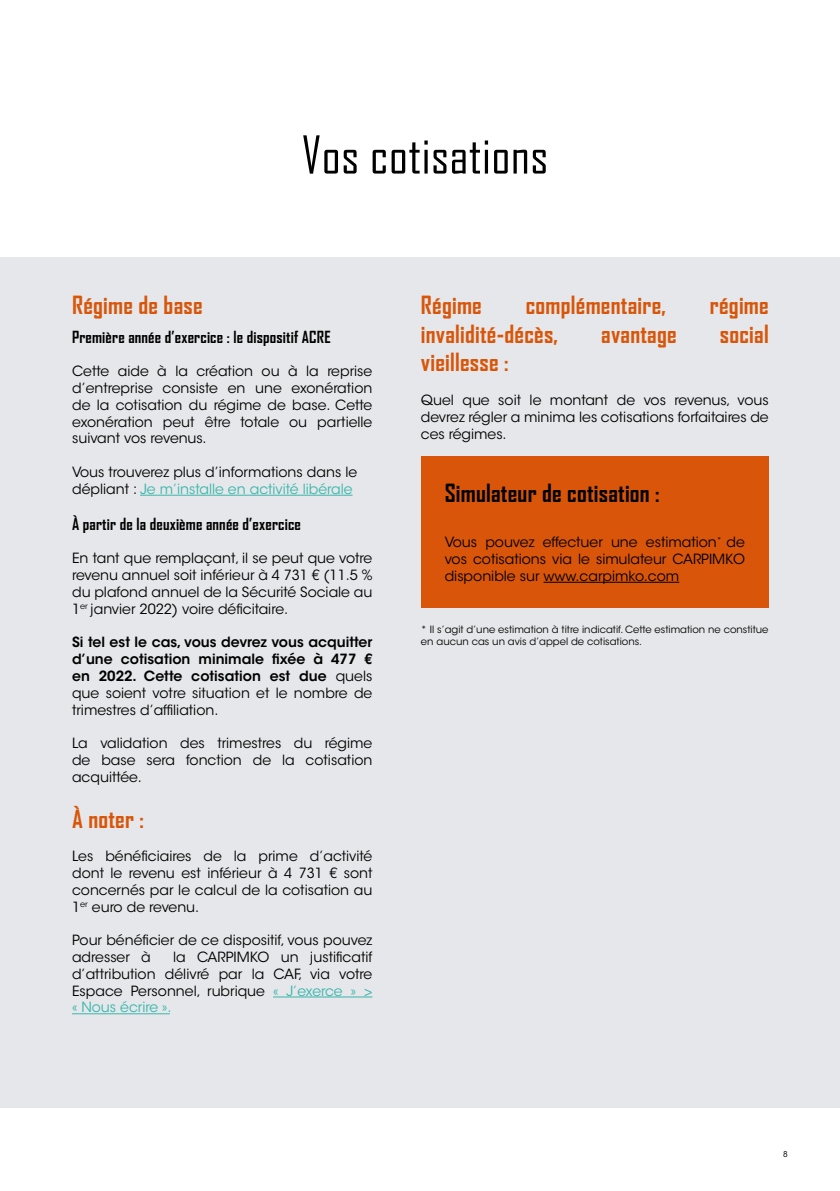
<style>
.page{position:relative;width:840px;height:1191px;background:#fff}
.page>*{position:absolute;margin:0;border:0;box-sizing:border-box;transform-origin:0 0}
.t1{font:50px "Agency FB";letter-spacing:.01em;color:#000}
.t2{font:700 24px "Agency FB";letter-spacing:.01em;color:#d85509}
.t3{font:700 24px "Agency FB";letter-spacing:.01em;color:#000}
.t4{font:700 16px "Agency FB";letter-spacing:.01em;color:#000}
.t5{font:14px/16.8px "ITC Avant Garde Std";color:#000;text-align:justify}
.t6{font:600 14px/16.8px "ITC Avant Garde Std";color:#000;text-align:justify}
.t7{font:10px/12px "ITC Avant Garde Std";color:#000}
.t8{font:8px "ITC Avant Garde Std";color:#000}
.s1{color:#38b6ab}
.s2{font-weight:400}
</style>
<div class="page">
<div style="left:0;top:258px;width:839px;height:849px;background:#e6e7ea"></div>
<hr style="left:140px;top:495px;width:212px;height:1px;background:#38b6ab">
<hr style="left:273px;top:996px;width:99px;height:1px;background:#38b6ab">
<hr style="left:72px;top:1013px;width:98px;height:1px;background:#38b6ab">
<div style="left:421px;top:456px;width:347px;height:152px;background:#d85509"></div>
<hr style="left:543px;top:582px;width:136px;height:1px;background:#000">
<h1 class="t1" style="left:301px;top:124px;width:248px">Vos cotisations</h1>
<h2 class="t2" style="left:72px;top:290px;width:132px">Régime de base</h2>
<p class="t4" style="left:72px;top:326px;width:260px">Première année d’exercice : le dispositif ACRE</p>
<p class="t5" style="left:72px;top:363px;width:302px">Cette aide à la création ou à la reprise d’entreprise consiste en une exonération de la cotisation du régime de base. Cette exonération peut être totale ou partielle suivant vos revenus.</p>
<p class="t5" style="left:72px;top:464px;width:286px">Vous trouverez plus d’informations dans le dépliant : <span class="s1">Je m’installe en activité libérale</span></p>
<p class="t4" style="left:72px;top:514px;width:230px">À partir de la deuxième année d’exercice</p>
<p class="t5" style="left:72px;top:550px;width:302px">En tant que remplaçant, il se peut que votre revenu annuel soit inférieur à 4 731 € (11.5 % du plafond annuel de la Sécurité Sociale au 1<sup>er</sup> janvier 2022) voire déficitaire.</p>
<p class="t6" style="left:72px;top:634px;width:302px">Si tel est le cas, vous devrez vous acquitter d’une cotisation minimale fixée à 477 € en 2022. Cette cotisation est due <span class="s2">quels que soient votre situation et le nombre de trimestres d’affiliation.</span></p>
<p class="t5" style="left:72px;top:735px;width:302px">La validation des trimestres du régime de base sera fonction de la cotisation acquittée.</p>
<h2 class="t2" style="left:72px;top:803px;width:73px">À noter :</h2>
<p class="t5" style="left:72px;top:848px;width:302px">Les bénéficiaires de la prime d’activité dont le revenu est inférieur à 4 731 € sont concernés par le calcul de la cotisation au 1<sup>er</sup> euro de revenu.</p>
<p class="t5" style="left:72px;top:932px;width:301px">Pour bénéficier de ce dispositif, vous pouvez adresser à</p>
<p class="t5" style="left:72px;top:948px;width:302px;text-indent:101px">la CARPIMKO un justificatif d’attribution délivré par la CAF, via votre Espace Personnel, rubrique <span class="s1">« J’exerce » &gt; « Nous écrire ».</span></p>
<h2 class="t2" style="left:420px;top:290px;width:62px">Régime</h2>
<h2 class="t2" style="left:525px;top:290px;width:141px">complémentaire,</h2>
<h2 class="t2" style="left:709px;top:290px;width:60px">régime</h2>
<h2 class="t2" style="left:420px;top:318px;width:139px">invalidité-décès,</h2>
<h2 class="t2" style="left:601px;top:318px;width:77px">avantage</h2>
<h2 class="t2" style="left:719px;top:318px;width:50px">social</h2>
<h2 class="t2" style="left:420px;top:347px;width:89px">vieillesse :</h2>
<p class="t5" style="left:420px;top:392px;width:349px">Quel que soit le montant de vos revenus, vous devrez régler a minima les cotisations forfaitaires de ces régimes.</p>
<h2 class="t3" style="left:444px;top:478px;width:216px">Simulateur de cotisation :</h2>
<p class="t5" style="left:444px;top:534px;width:302px">Vous pouvez effectuer une estimation<sup>*</sup> de vos cotisations via le simulateur CARPIMKO disponible sur www.carpimko.com</p>
<p class="t7" style="left:421px;top:623px;width:349px">* Il s’agit d’une estimation à titre indicatif. Cette estimation ne constitue en aucun cas un avis d’appel de cotisations.</p>
<p class="t8" style="left:782px;top:1149px;width:6px">8</p>
</div>
